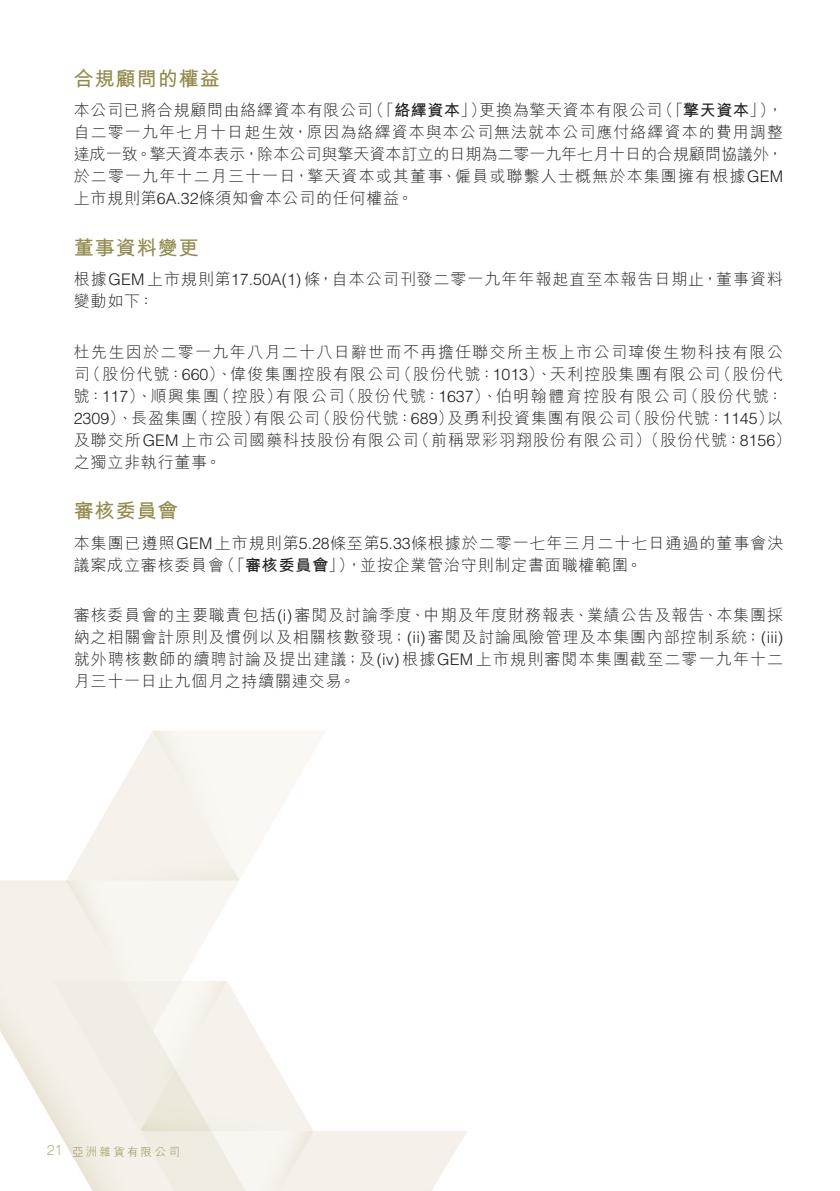
<style>
.page{position:relative;width:840px;height:1191px;background:#fff}
.page>*{position:absolute;margin:0;border:0;box-sizing:border-box;transform-origin:0 0}
.t1{font:700 20px "M Hei HK";letter-spacing:.05em;color:#918b4b}
.t2{font:300 16px/22px "M Hei HK";letter-spacing:.06em;color:#231f20}
.t3{font:300 16px/22px "M Hei HK";letter-spacing:.08em;color:#231f20;text-align:right}
.t4{font:300 16px "M Hei HK";letter-spacing:.1em;color:#231f20}
.t5{font:700 16px "M Hei HK";letter-spacing:.05em;color:#231f20}
.t6{font:300 16px "M Hei HK";letter-spacing:.04em;color:#231f20}
.t7{font:100 14.4px "Helvetica Neue LT Std";color:#918b4b}
.t8{font:300 11.4px "M Hei HK";letter-spacing:.2em;color:#918b4b}
.s1{font-weight:700}
.s2{font-weight:300}
.s3{font-family:"Helvetica LT Std"}
</style>
<div class="page">
<p class="t1" style="left:74px;top:64px;width:147px">合規顧問的權益</p>
<p class="t2" style="left:368px;top:99px;width:119px">（「<span class="s1">絡繹資本</span>」）</p>
<p class="t5" style="left:657px;top:99px;width:109px"><span class="s2">（「</span>擎天資本<span class="s2">「</span></p>
<p class="t2" style="left:758px;top:99px;width:25px">，(</p>
<p class="t2" style="left:74px;top:99px;width:710px">本公司已將合規顧問由絡繹資本有限公司<br>自二零一九年七月十日起生效，原因為絡繹資本與本公司無法就本公司應付絡繹資本的費用調整達成一致。擎天資本表示，除本公司與擎天資本訂立的日期為二零一九年七月十日的合規顧問協議外，於二零一九年十二月三十一日，擎天資本或其董事、僱員或聯繫人士概無於本集團擁有根據<span class="s3">GEM</span>上市規則第 <span class="s3">A6 .32</span>條須知會本公司的任何權益。</p>
<p class="t1" style="left:74px;top:233px;width:126px">董事資料變更</p>
<p class="t2" style="left:74px;top:268px;width:710px">根據<span class="s3">GEM</span>上市規則第<span class="s3">17.50A</span> 條<span class="s3">)1(</span> ，自本公司刊發二零一九年年報起直至本報告日期止，董事資料變動如下：</p>
<p class="t3" style="left:74px;top:340px;width:710px">杜先生因於二零一九年八月二十八日辭世而不再擔任聯交所主板上市公司瑋俊生物科技有限公（股份代</p>
<p class="t6" style="left:479px;top:102px;width:184px">更換為擎天資本有限公司</p>
<p class="t2" style="left:85px;top:362px;width:317px">（股份代號：<span class="s3">660</span>）、偉俊集團控股有限公司</p>
<p class="t2" style="left:395px;top:362px;width:326px">（股份代號：<span class="s3">1013</span>）、天利控股集團有限公司</p>
<p class="t2" style="left:74px;top:362px;width:17px">司</p>
<p class="t4" style="left:339px;top:388px;width:349px">（股份代號：<span class="s3">1637</span>）、伯明翰體育控股有限公司</p>
<p class="t2" style="left:74px;top:384px;width:147px">號：<span class="s3">117</span>）、順興集團</p>
<p class="t2" style="left:214px;top:384px;width:69px">（控股）</p>
<p class="t2" style="left:682px;top:384px;width:102px">（股份代號：</p>
<p class="t2" style="left:276px;top:384px;width:70px">有限公司</p>
<p class="t2" style="left:74px;top:406px;width:125px"><span class="s3">2309</span>）、長盈集團</p>
<p class="t2" style="left:193px;top:406px;width:69px">（控股）</p>
<p class="t2" style="left:315px;top:406px;width:140px">（股份代號：<span class="s3">689</span>）</p>
<p class="t2" style="left:626px;top:406px;width:158px">（股份代號：<span class="s3">1145</span> 以）</p>
<p class="t2" style="left:253px;top:406px;width:68px">有限公司</p>
<p class="t2" style="left:447px;top:406px;width:185px">及勇利投資集團有限公司</p>
<p class="t2" style="left:413px;top:428px;width:379px">（前稱眾彩羽翔股份有限公司）（股份代號：<span class="s3">8156</span>(</p>
<p class="t2" style="left:74px;top:428px;width:346px">及聯交所<span class="s3">GEM</span>上市公司國藥科技股份有限公司之獨立非執行董事。</p>
<p class="t1" style="left:74px;top:496px;width:105px">審核委員會</p>
<p class="t2" style="left:346px;top:531px;width:438px;text-indent:-272px">本集團已遵照<span class="s3">GEM</span>上市規則第<span class="s3">5.28</span>條至第<span class="s3">5.33</span>條根據於二零一七年三月二十七日通過的董事會決，並按企業管治守則制定書面職權範圍。</p>
<p class="t5" style="left:219px;top:553px;width:136px"><span class="s2">（「</span>審核委員會<span class="s2">」）</span></p>
<p class="t2" style="left:74px;top:553px;width:152px">議案成立審核委員會</p>
<p class="t2" style="left:74px;top:604px;width:710px;text-align:justify">審核委員會的主要職責包括 <span class="s3">)i(</span> 審閱及討論季度、中期及年度財務報表、業績公告及報告、本集團採納之相關會計原則及慣例以及相關核數發現；<span class="s3">( )i i</span> 審閱及討論風險管理及本集團內部控制系統；<span class="s3">(iii(</span>就外聘核數師的續聘討論及提出建議；及 <span class="s3">i v( )</span>根據<span class="s3">GEM</span>上市規則審閱本集團截至二零一九年十二月三十一日止九個月之持續關連交易。</p>
<p class="t7" style="left:47px;top:1141px;width:17px">21</p>
<p class="t8" style="left:72px;top:1146px;width:109px">亞洲雜貨有限公司</p>
</div>
